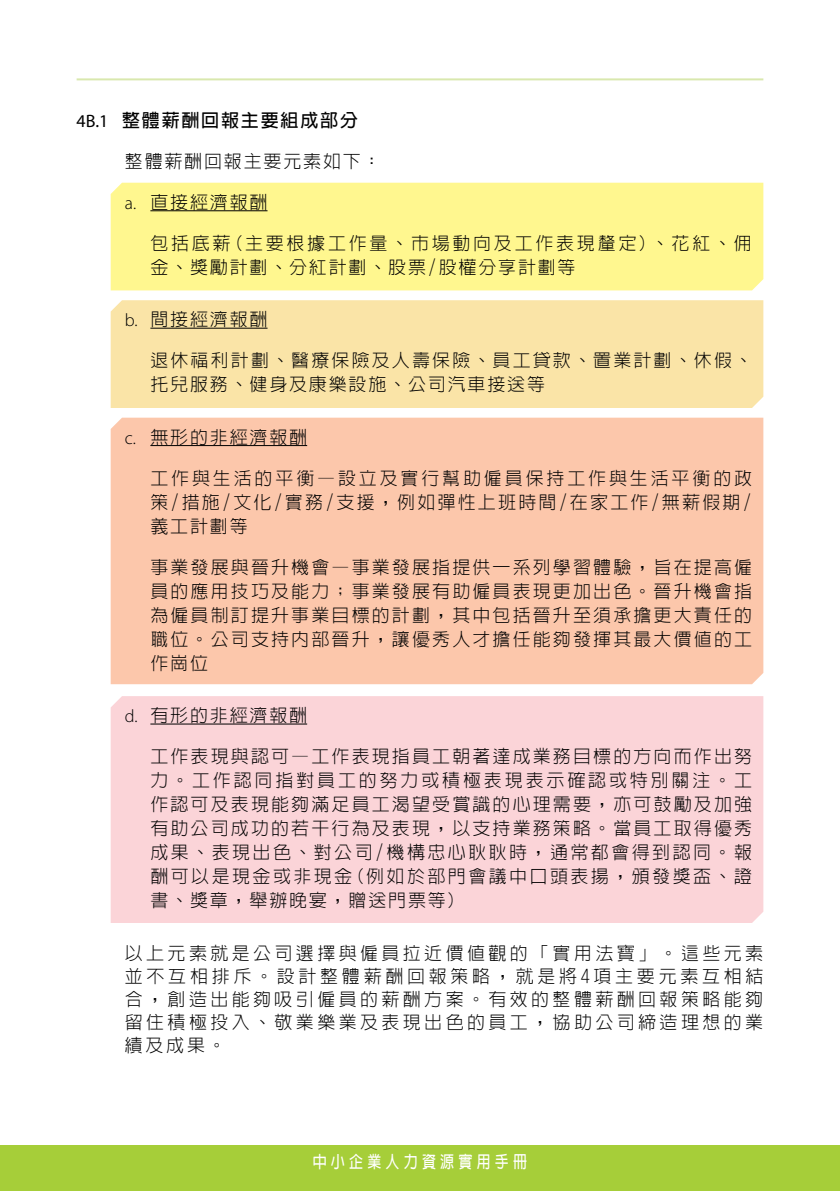
<style>
.page{position:relative;width:840px;height:1191px;background:#fff}
.page>*{position:absolute;margin:0;border:0;box-sizing:border-box;transform-origin:0 0}
.t1{font:300 18px/24px "AR Hei B5 HK";letter-spacing:.115em;color:#000;text-align:justify}
.t2{font:300 18px/24px "AR Hei B5 HK";letter-spacing:.15em;color:#000}
.t3{font:700 18px "AR Hei B5 HK";letter-spacing:.1em;color:#000}
.t4{font:700 16.8px "AR Hei B5";letter-spacing:.3em;color:#fff;scale:.83 1}
.s1{font-family:"Myriad Pro";font-weight:400}
.s2{font-family:"Myriad Pro"}
</style>
<div class="page">
<div style="left:111px;top:183px;width:652px;height:107px;background:#fff78f"></div>
<div style="left:111px;top:300px;width:652px;height:108px;background:#fae4a7"></div>
<div style="left:111px;top:418px;width:652px;height:266px;background:#fcc7ab"></div>
<div style="left:111px;top:696px;width:652px;height:227px;background:#fbd4d8"></div>
<hr style="left:77px;top:78px;width:686px;height:2px;background:#d9e8ae">
<div style="left:0;top:1145px;width:839px;height:46px;background:#a6ce39"></div>
<hr style="left:150px;top:210px;width:117px;height:1px;background:#000">
<hr style="left:150px;top:328px;width:117px;height:1px;background:#000">
<hr style="left:150px;top:445px;width:157px;height:1px;background:#000">
<hr style="left:150px;top:723px;width:157px;height:1px;background:#000">
<p class="t3" style="left:77px;top:111px;width:283px"><span class="s1">4B.1</span> 整體薪酬回報主要組成部分</p>
<p class="t1" style="left:125px;top:149px;width:257px">整體薪酬回報主要元素如下：</p>
<p class="t1" style="left:125px;top:190px;width:144px"><span class="s2">a.</span> 直接經濟報酬</p>
<p class="t2" style="left:150px;top:231px;width:602px">包括底薪(主要根據工作量、市場動向及工作表現釐定)、花紅、佣金、獎勵計劃、分紅計劃、股票/股權分享計劃等</p>
<p class="t1" style="left:125px;top:307px;width:144px"><span class="s2">b.</span> 間接經濟報酬</p>
<p class="t1" style="left:150px;top:348px;width:603px">退休福利計劃、醫療保險及人壽保險、員工貸款、置業計劃、休假、托兒服務、健身及康樂設施、公司汽車接送等</p>
<p class="t1" style="left:125px;top:425px;width:184px"><span class="s2">c.</span> 無形的非經濟報酬</p>
<p class="t1" style="left:150px;top:466px;width:603px">工作與生活的平衡—設立及實行幫助僱員保持工作與生活平衡的政策/措施/文化/實務/支援，例如彈性上班時間/在家工作/無薪假期/義工計劃等</p>
<p class="t1" style="left:150px;top:555px;width:603px">事業發展與晉升機會—事業發展指提供一系列學習體驗，旨在提高僱員的應用技巧及能力；事業發展有助僱員表現更加出色。晉升機會指為僱員制訂提升事業目標的計劃，其中包括晉升至須承擔更大責任的職位。公司支持內部晉升，讓優秀人才擔任能夠發揮其最大價值的工作崗位</p>
<p class="t1" style="left:125px;top:703px;width:184px"><span class="s2">d.</span> 有形的非經濟報酬</p>
<p class="t1" style="left:150px;top:744px;width:603px">工作表現與認可—工作表現指員工朝著達成業務目標的方向而作出努力。工作認同指對員工的努力或積極表現表示確認或特別關注。工作認可及表現能夠滿足員工渴望受賞識的心理需要，亦可鼓勵及加強有助公司成功的若干行為及表現，以支持業務策略。當員工取得優秀成果、表現出色、對公司/機構忠心耿耿時，通常都會得到認同。報酬可以是現金或非現金(例如於部門會議中口頭表揚，頒發獎盃、證書、獎章，舉辦晚宴，贈送門票等)</p>
<p class="t1" style="left:125px;top:941px;width:639px;line-height:23px">以上元素就是公司選擇與僱員拉近價值觀的「實用法寶」。這些元素並不互相排斥。設計整體薪酬回報策略，就是將4項主要元素互相結合，創造出能夠吸引僱員的薪酬方案。有效的整體薪酬回報策略能夠留住積極投入、敬業樂業及表現出色的員工，協助公司締造理想的業績及成果。</p>
<p class="t4" style="left:312px;top:1153px;width:260px">中小企業人力資源實用手冊</p>
</div>
